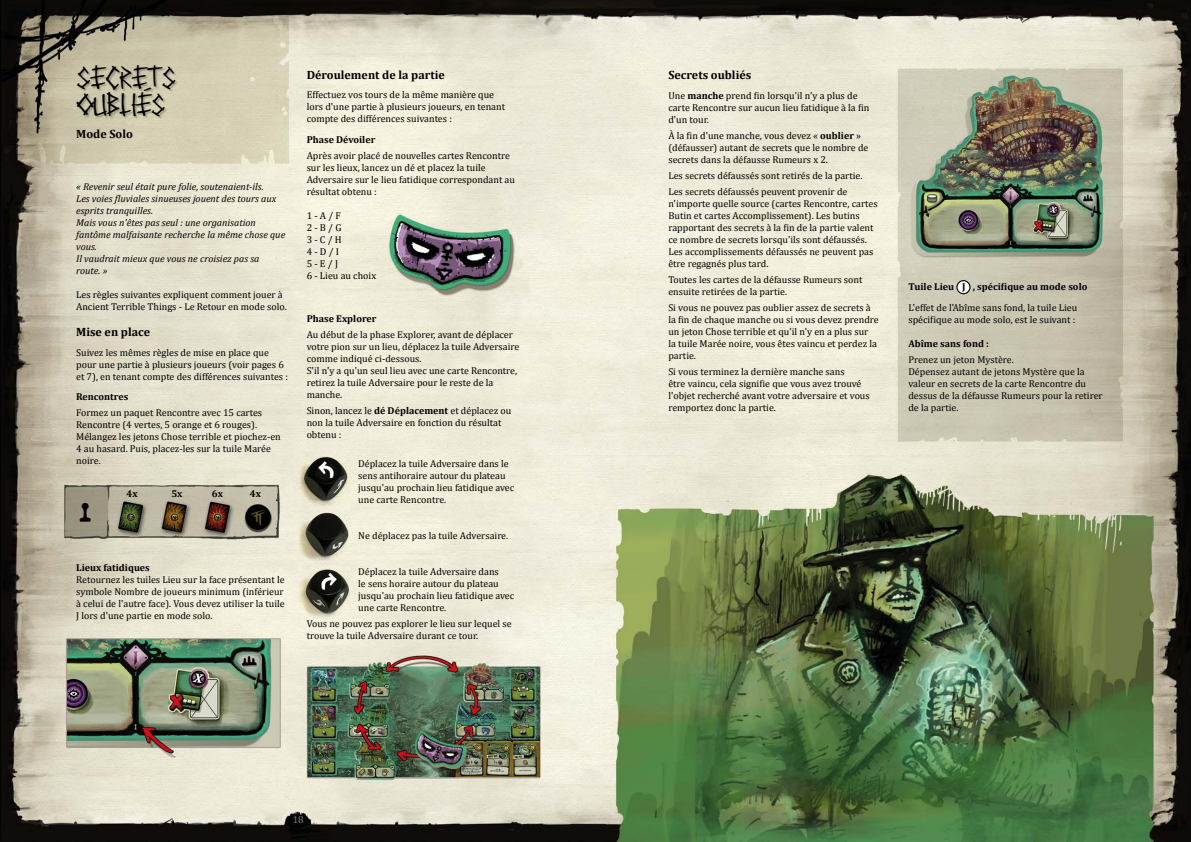
<style>
.page{position:relative;width:1191px;height:842px;background:#fff}
.page>*{position:absolute;margin:0;border:0;box-sizing:border-box;transform-origin:0 0}
.t1{font:32px/27px "Reawakened";color:#000}
.t2{font:700 12px "Cambria";color:#000}
.t3{font:10px/12px "Cambria";color:#000}
.t4{font:italic 10px/12px "Cambria";color:#000}
.t5{font:700 10px "Cambria";color:#000}
.t6{font:10px "Cambria";color:#75807b}
.s1{font-weight:700}
</style>
<div class="page">
<img style="left:0;top:0;width:1191px;height:842px">
<div style="left:77px;top:66px;width:101px;height:54px;background:#000;opacity:.24"></div>
<svg style="left:956px;top:280px;width:14px;height:14px"></svg>
<h1 class="t1" style="left:77px;top:64px;width:100px">SECRETS<br>OUBLIÉS</h1>
<p class="t2" style="left:76px;top:127px;width:58px">Mode Solo</p>
<p class="t4" style="left:76px;top:180px;width:210px">« Revenir seul était pure folie, soutenaient-ils.<br>Les voies fluviales sinueuses jouent des tours aux esprits tranquilles.<br>Mais vous n'êtes pas seul : une organisation fantôme malfaisante recherche la même chose que vous.<br>Il vaudrait mieux que vous ne croisiez pas sa route. »</p>
<p class="t3" style="left:76px;top:288px;width:212px">Les règles suivantes expliquent comment jouer à<br>Ancient Terrible Things - Le Retour en mode solo.</p>
<p class="t2" style="left:76px;top:325px;width:75px">Mise en place</p>
<p class="t3" style="left:76px;top:346px;width:213px">Suivez les mêmes règles de mise en place que pour une partie à plusieurs joueurs (voir pages 6 et 7), en tenant compte des différences suivantes :</p>
<p class="t5" style="left:76px;top:391px;width:54px">Rencontres</p>
<p class="t3" style="left:76px;top:407px;width:206px">Formez un paquet Rencontre avec 15 cartes Rencontre (4 vertes, 5 orange et 6 rouges).<br>Mélangez les jetons Chose terrible et piochez-en 4 au hasard. Puis, placez-les sur la tuile Marée noire.</p>
<p class="t5" style="left:126px;top:488px;width:13px">4x</p>
<p class="t5" style="left:171px;top:488px;width:13px">5x</p>
<p class="t5" style="left:212px;top:488px;width:13px">6x</p>
<p class="t5" style="left:250px;top:488px;width:13px">4x</p>
<p class="t5" style="left:76px;top:562px;width:75px">Lieux fatidiques</p>
<p class="t3" style="left:76px;top:574px;width:210px;text-align:justify">Retournez les tuiles Lieu sur la face présentant le symbole Nombre de joueurs minimum (inférieur à celui de l'autre face). Vous devez utiliser la tuile J lors d'une partie en mode solo.</p>
<p class="t2" style="left:307px;top:67px;width:140px">Déroulement de la partie</p>
<p class="t3" style="left:307px;top:89px;width:200px">Effectuez vos tours de la même manière que lors d'une partie à plusieurs joueurs, en tenant compte des différences suivantes :</p>
<p class="t5" style="left:307px;top:133px;width:70px">Phase Dévoiler</p>
<p class="t3" style="left:307px;top:149px;width:210px">Après avoir placé de nouvelles cartes Rencontre sur les lieux, lancez un dé et placez la tuile Adversaire sur le lieu fatidique correspondant au résultat obtenu :</p>
<p class="t3" style="left:307px;top:209px;width:71px">1 - A / F<br>2 - B / G<br>3 - C / H<br>4 - D / I<br>5 - E / J<br>6 - Lieu au choix</p>
<p class="t5" style="left:307px;top:313px;width:71px">Phase Explorer</p>
<p class="t3" style="left:307px;top:329px;width:214px">Au début de la phase Explorer, avant de déplacer votre pion sur un lieu, déplacez la tuile Adversaire comme indiqué ci-dessous.<br>S'il n'y a qu'un seul lieu avec une carte Rencontre, retirez la tuile Adversaire pour le reste de la manche.</p>
<p class="t3" style="left:307px;top:405px;width:206px">Sinon, lancez le <span class="s1">dé Déplacement</span> et déplacez ou non la tuile Adversaire en fonction du résultat obtenu :</p>
<p class="t3" style="left:358px;top:457px;width:157px">Déplacez la tuile Adversaire dans le sens antihoraire autour du plateau jusqu'au prochain lieu fatidique avec une carte Rencontre.</p>
<p class="t3" style="left:358px;top:529px;width:151px">Ne déplacez pas la tuile Adversaire.</p>
<p class="t3" style="left:358px;top:565px;width:157px">Déplacez la tuile Adversaire dans<br>le sens horaire autour du plateau jusqu'au prochain lieu fatidique avec une carte Rencontre.</p>
<p class="t3" style="left:307px;top:617px;width:206px">Vous ne pouvez pas explorer le lieu sur lequel se trouve la tuile Adversaire durant ce tour.</p>
<p class="t6" style="left:293px;top:814px;width:13px">18</p>
<p class="t2" style="left:668px;top:67px;width:84px">Secrets oubliés</p>
<p class="t3" style="left:668px;top:89px;width:203px">Une <span class="s1">manche</span> prend fin lorsqu'il n'y a plus de carte Rencontre sur aucun lieu fatidique à la fin d'un tour.</p>
<p class="t3" style="left:668px;top:129px;width:202px">À la fin d'une manche, vous devez « <span class="s1">oublier</span> » (défausser) autant de secrets que le nombre de secrets dans la défausse Rumeurs x 2.</p>
<p class="t3" style="left:668px;top:167px;width:196px;line-height:16px">Les secrets défaussés sont retirés de la partie.<br>Les secrets défaussés peuvent provenir de</p>
<p class="t3" style="left:668px;top:197px;width:211px">n'importe quelle source (cartes Rencontre, cartes Butin et cartes Accomplissement). Les butins rapportant des secrets à la fin de la partie valent ce nombre de secrets lorsqu'ils sont défaussés.<br>Les accomplissements défaussés ne peuvent pas être regagnés plus tard.</p>
<p class="t3" style="left:668px;top:273px;width:196px">Toutes les cartes de la défausse Rumeurs sont ensuite retirées de la partie.</p>
<p class="t3" style="left:668px;top:301px;width:212px">Si vous ne pouvez pas oublier assez de secrets à la fin de chaque manche ou si vous devez prendre un jeton Chose terrible et qu'il n'y en a plus sur<br>la tuile Marée noire, vous êtes vaincu et perdez la partie.</p>
<p class="t3" style="left:668px;top:365px;width:203px">Si vous terminez la dernière manche sans<br>être vaincu, cela signifie que vous avez trouvé l'objet recherché avant votre adversaire et vous remportez donc la partie.</p>
<p class="t5" style="left:908px;top:281px;width:181px">Tuile Lieu J , spécifique au mode solo</p>
<p class="t3" style="left:908px;top:301px;width:170px">L'effet de l'Abîme sans fond, la tuile Lieu spécifique au mode solo, est le suivant :</p>
<p class="t5" style="left:908px;top:337px;width:82px">Abîme sans fond :</p>
<p class="t3" style="left:908px;top:353px;width:196px">Prenez un jeton Mystère.<br>Dépensez autant de jetons Mystère que la valeur en secrets de la carte Rencontre du dessus de la défausse Rumeurs pour la retirer de la partie.</p>
</div>
